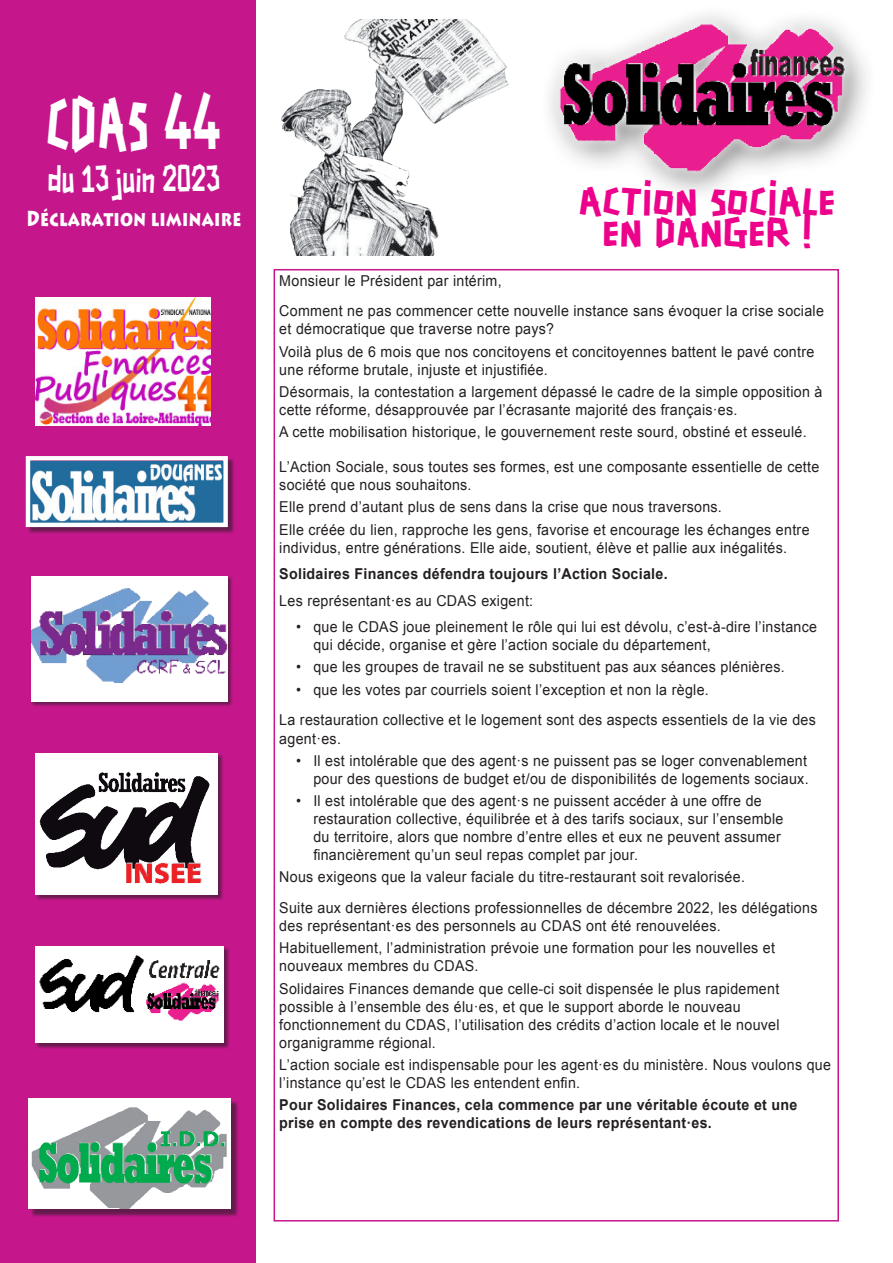
<style>
.page{position:relative;width:893px;height:1263px;background:#fff}
.page>*{position:absolute;margin:0;border:0;box-sizing:border-box;transform-origin:0 0}
.t1{font:66.3px "Scotchlidaires";letter-spacing:.02em;color:#fff;scale:.74 1}
.t2{font:36.3px "Scotchlidaires";letter-spacing:.02em;color:#ed028c;scale:1.06 1}
.t3{font:31.2px "Scotchlidaires";letter-spacing:.02em;color:#fff;scale:.74 1}
.t4{font:900 21.45px "Lithos Pro";letter-spacing:.02em;color:#fff;scale:.74 1}
.t5{font:15px/18px "Arial";letter-spacing:.02em;color:#231f20;scale:.95 1}
.t6{font:700 15px/18px "Arial";letter-spacing:.02em;color:#231f20;scale:.95 1}
</style>
<div class="page">
<div style="left:539px;top:3px;width:339px;height:201px;background:#231f20;opacity:.65"></div>
<div style="left:549px;top:13px;width:307px;height:170px;background:#fff;opacity:.75"></div>
<img style="left:555px;top:22px;width:291px;height:152px">
<img style="left:281px;top:19px;width:228px;height:237px">
<div style="left:0;top:0;width:255px;height:1263px;background:#c5168c"></div>
<div style="left:27px;top:457px;width:208px;height:77px;background:#231f20;opacity:.6"></div>
<img style="left:31px;top:461px;width:192px;height:61px">
<div style="left:26px;top:456px;width:202px;height:71px;border:4px solid #fff"></div>
<div style="left:36px;top:753px;width:188px;height:148px;background:#231f20;opacity:.6"></div>
<div style="left:36px;top:753px;width:182px;height:141px;background:#fff"></div>
<img style="left:39px;top:772px;width:171px;height:112px">
<div style="left:35px;top:946px;width:195px;height:103px;background:#231f20;opacity:.6"></div>
<div style="left:35px;top:946px;width:189px;height:97px;background:#fff"></div>
<img style="left:39px;top:954px;width:181px;height:67px">
<div style="left:30px;top:575px;width:203px;height:132px;background:#231f20;opacity:.6"></div>
<div style="left:31px;top:576px;width:197px;height:125px;background:#fff"></div>
<img style="left:31px;top:588px;width:197px;height:94px">
<div style="left:31px;top:1100px;width:207px;height:117px;background:#231f20;opacity:.6"></div>
<div style="left:28px;top:1098px;width:202px;height:111px;background:#fff"></div>
<img style="left:31px;top:1107px;width:196px;height:102px">
<img style="left:36px;top:298px;width:175px;height:128px">
<p class="t1" style="left:47px;top:79px;width:236px">CDAS 44</p>
<p class="t3" style="left:48px;top:158px;width:233px">du 13 juin 2023</p>
<p class="t4" style="left:26px;top:205px;width:292px">Déclaration liminaire</p>
<p class="t2" style="left:578px;top:176px;width:244px">ACTION SOCIALE</p>
<p class="t2" style="left:603px;top:207px;width:198px">EN DANGER !</p>
<p class="t5" style="left:279px;top:271px;width:236px">Monsieur le Président par intérim,</p>
<p class="t5" style="left:279px;top:302px;width:575px">Comment ne pas commencer cette nouvelle instance sans évoquer la crise sociale et démocratique que traverse notre pays?</p>
<p class="t5" style="left:279px;top:342px;width:565px">Voilà plus de 6 mois que nos concitoyens et concitoyennes battent le pavé contre une réforme brutale, injuste et injustifiée.</p>
<p class="t5" style="left:279px;top:383px;width:573px">Désormais, la contestation a largement dépassé le cadre de la simple opposition à cette réforme, désapprouvée par l’écrasante majorité des français·es.</p>
<p class="t5" style="left:279px;top:423px;width:557px">A cette mobilisation historique, le gouvernement reste sourd, obstiné et esseulé.</p>
<p class="t5" style="left:279px;top:458px;width:570px">L’Action Sociale, sous toutes ses formes, est une composante essentielle de cette société que nous souhaitons.</p>
<p class="t5" style="left:279px;top:498px;width:467px">Elle prend d’autant plus de sens dans la crise que nous traversons.</p>
<p class="t5" style="left:279px;top:520px;width:560px">Elle créée du lien, rapproche les gens, favorise et encourage les échanges entre individus, entre générations. Elle aide, soutient, élève et pallie aux inégalités.</p>
<p class="t6" style="left:279px;top:565px;width:410px">Solidaires Finances défendra toujours l’Action Sociale.</p>
<p class="t5" style="left:279px;top:591px;width:269px">Les représentant·es au CDAS exigent:</p>
<p class="t5" style="left:313px;top:618px;width:532px;text-indent:-17px">• que le CDAS joue pleinement le rôle qui lui est dévolu, c’est-à-dire l’instance qui décide, organise et gère l’action sociale du département,</p>
<p class="t5" style="left:296px;top:658px;width:516px">• que les groupes de travail ne se substituent pas aux séances plénières.</p>
<p class="t5" style="left:296px;top:680px;width:436px">• que les votes par courriels soient l’exception et non la règle.</p>
<p class="t5" style="left:279px;top:711px;width:566px">La restauration collective et le logement sont des aspects essentiels de la vie des agent·es.</p>
<p class="t5" style="left:296px;top:751px;width:541px;text-align:right">• Il est intolérable que des agent·s ne puissent pas se loger convenablement pour des questions de budget et/ou de disponibilités de logements sociaux.</p>
<p class="t5" style="left:313px;top:792px;width:496px;text-indent:-17px">• Il est intolérable que des agent·s ne puissent accéder à une offre de restauration collective, équilibrée et à des tarifs sociaux, sur l’ensemble du territoire, alors que nombre d’entre elles et eux ne peuvent assumer financièrement qu’un seul repas complet par jour.</p>
<p class="t5" style="left:279px;top:868px;width:492px">Nous exigeons que la valeur faciale du titre-restaurant soit revalorisée.</p>
<p class="t5" style="left:279px;top:899px;width:568px">Suite aux dernières élections professionnelles de décembre 2022, les délégations des représentant·es des personnels au CDAS ont été renouvelées.</p>
<p class="t5" style="left:279px;top:939px;width:523px">Habituellement, l’administration prévoie une formation pour les nouvelles et nouveaux membres du CDAS.</p>
<p class="t5" style="left:279px;top:979px;width:528px">Solidaires Finances demande que celle-ci soit dispensée le plus rapidement possible à l’ensemble des élu·es, et que le support aborde le nouveau fonctionnement du CDAS, l’utilisation des crédits d’action locale et le nouvel organigramme régional.</p>
<p class="t5" style="left:279px;top:1055px;width:582px">L’action sociale est indispensable pour les agent·es du ministère. Nous voulons que l’instance qu’est le CDAS les entendent enfin.</p>
<p class="t6" style="left:279px;top:1096px;width:547px">Pour Solidaires Finances, cela commence par une véritable écoute et une prise en compte des revendications de leurs représentant·es.</p>
</div>
